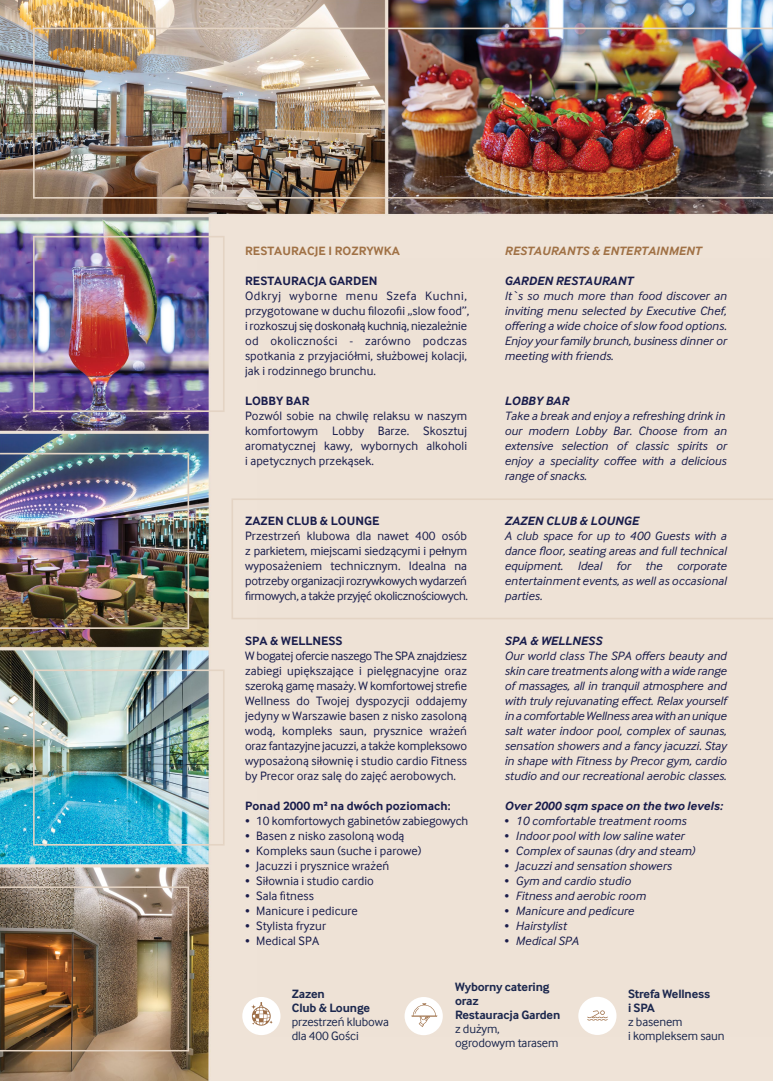
<style>
.page{position:relative;width:773px;height:1081px;background:#fff}
.page>*{position:absolute;margin:0;border:0;box-sizing:border-box;transform-origin:0 0}
.t1{font:12.5px/15px "Inter Face";letter-spacing:.005em;color:#191d4c;text-align:justify}
.t2{font:italic 12.5px/15px "Inter Face";letter-spacing:.005em;color:#191d4c;text-align:justify}
.t3{font:italic 700 12.5px "Inter Face";letter-spacing:.005em;color:#191d4c}
.t4{font:700 12.5px "Inter Face";letter-spacing:.005em;color:#191d4c}
.t5{font:12.5px/13.9px "Inter Face";letter-spacing:-.01em;color:#1c284e}
.t6{font:700 12.5px/13.9px "Inter Face";letter-spacing:-.01em;color:#1c284e}
.t7{font:italic 700 12.5px "Inter Face";letter-spacing:.005em;color:#a07145}
.t8{font:700 12.5px "Inter Face";letter-spacing:.005em;color:#a07145}
.s1{font-family:"Adobe Garamond Pro";color:#1b1d4b}
.s2{font-family:"Adobe Garamond Pro";font-style:normal;color:#1b1d4b}
</style>
<div class="page">
<img style="left:0;top:0;width:772px;height:1081px">
<img style="left:33px;top:236px;width:191px;height:176px">
<img style="left:0;top:453px;width:189px;height:176px">
<img style="left:33px;top:669px;width:191px;height:176px">
<img style="left:33px;top:28px;width:739px;height:171px">
<div style="left:231px;top:498px;width:541px;height:121px;background:#eee2d6"></div>
<img style="left:0;top:886px;width:189px;height:165px">
<div style="left:242px;top:997px;width:38px;height:38px;background:#fff;border-radius:50%"></div>
<svg style="left:251px;top:1002px;width:22px;height:23px"></svg>
<div style="left:404px;top:997px;width:38px;height:38px;background:#fff;border-radius:50%"></div>
<svg style="left:411px;top:1003px;width:26px;height:24px"></svg>
<div style="left:578px;top:997px;width:38px;height:38px;background:#fff;border-radius:50%"></div>
<svg style="left:587px;top:1010px;width:21px;height:11px"></svg>
<p class="t8" style="left:245px;top:244px;width:156px">RESTAURACJE I ROZRYWKA</p>
<p class="t4" style="left:245px;top:274px;width:134px">RESTAURACJA GARDEN</p>
<p class="t1" style="left:245px;top:288px;width:226px;text-align:left">Odkryj wyborne menu Szefa Kuchni, przygotowane w duchu filozofii „slow food”, i rozkoszuj się doskonałą kuchnią, niezależnie od okoliczności - zarówno podczas spotkania z przyjaciółmi, służbowej kolacji, jak i rodzinnego brunchu.</p>
<p class="t4" style="left:245px;top:394px;width:66px">LOBBY BAR</p>
<p class="t1" style="left:245px;top:408px;width:223px">Pozwól sobie na chwilę relaksu w naszym komfortowym Lobby Barze. Skosztuj aromatycznej kawy, wybornych alkoholi i apetycznych przekąsek.</p>
<p class="t4" style="left:245px;top:514px;width:136px">ZAZEN CLUB &amp; LOUNGE</p>
<p class="t1" style="left:245px;top:528px;width:224px">Przestrzeń klubowa dla nawet 400 osób z parkietem, miejscami siedzącymi i pełnym wyposażeniem technicznym. Idealna na potrzeby organizacji rozrywkowych wydarzeń firmowych, a także przyjęć okolicznościowych.</p>
<p class="t4" style="left:245px;top:634px;width:99px">SPA &amp; WELLNESS</p>
<p class="t1" style="left:245px;top:648px;width:223px">W bogatej ofercie naszego The SPA znajdziesz zabiegi upiększające i pielęgnacyjne oraz szeroką gamę masaży. W komfortowej strefie Wellness do Twojej dyspozycji oddajemy jedyny w Warszawie basen z nisko zasoloną wodą, kompleks saun, prysznice wrażeń oraz fantazyjne jacuzzi, a także kompleksowo wyposażoną siłownię i studio cardio Fitness by Precor oraz salę do zajęć aerobowych.</p>
<p class="t4" style="left:245px;top:799px;width:207px">Ponad 2000 m² na dwóch poziomach:</p>
<p class="t1" style="left:245px;top:813px;width:225px"><span class="s1">•</span> 10 komfortowych gabinetów zabiegowych</p>
<p class="t1" style="left:245px;top:828px;width:161px"><span class="s1">•</span> Basen z nisko zasoloną wodą</p>
<p class="t1" style="left:245px;top:843px;width:178px"><span class="s1">•</span> Kompleks saun (suche i parowe)</p>
<p class="t1" style="left:245px;top:858px;width:146px"><span class="s1">•</span> Jacuzzi i prysznice wrażeń</p>
<p class="t1" style="left:245px;top:873px;width:130px"><span class="s1">•</span> Siłownia i studio cardio</p>
<p class="t1" style="left:245px;top:888px;width:70px"><span class="s1">•</span> Sala fitness</p>
<p class="t1" style="left:245px;top:903px;width:114px"><span class="s1">•</span> Manicure i pedicure</p>
<p class="t1" style="left:245px;top:918px;width:82px"><span class="s1">•</span> Stylista fryzur</p>
<p class="t1" style="left:245px;top:933px;width:75px"><span class="s1">•</span> Medical SPA</p>
<p class="t7" style="left:504px;top:243px;width:198px">RESTAURANTS &amp; ENTERTAINMENT</p>
<p class="t3" style="left:504px;top:273px;width:130px">GARDEN RESTAURANT</p>
<p class="t2" style="left:504px;top:288px;width:223px">It`s so much more than food discover an inviting menu selected by Executive Chef, offering a wide choice of slow food options.<br>Enjoy your family brunch, business dinner or meeting with friends.</p>
<p class="t3" style="left:504px;top:393px;width:66px">LOBBY BAR</p>
<p class="t2" style="left:504px;top:408px;width:223px;text-align:left">Take a break and enjoy a refreshing drink in our modern Lobby Bar. Choose from an extensive selection of classic spirits or enjoy a speciality coffee with a delicious range of snacks.</p>
<p class="t3" style="left:504px;top:513px;width:136px">ZAZEN CLUB &amp; LOUNGE</p>
<p class="t2" style="left:504px;top:528px;width:223px">A club space for up to 400 Guests with a dance floor, seating areas and full technical equipment. Ideal for the corporate entertainment events, as well as occasional parties.</p>
<p class="t3" style="left:504px;top:633px;width:99px">SPA &amp; WELLNESS</p>
<p class="t2" style="left:504px;top:648px;width:223px">Our world class The SPA offers beauty and skin care treatments along with a wide range of massages, all in tranquil atmosphere and with truly rejuvanating effect. Relax yourself in a comfortable Wellness area with an unique salt water indoor pool, complex of saunas, sensation showers and a fancy jacuzzi. Stay in shape with Fitness by Precor gym, cardio studio and our recreational aerobic classes.</p>
<p class="t3" style="left:504px;top:798px;width:219px">Over 2000 sqm space on the two levels:</p>
<p class="t2" style="left:504px;top:813px;width:183px"><span class="s2">•</span> 10 comfortable treatment rooms</p>
<p class="t2" style="left:504px;top:828px;width:181px"><span class="s2">•</span> Indoor pool with low saline water</p>
<p class="t2" style="left:504px;top:843px;width:192px"><span class="s2">•</span> Complex of saunas (dry and steam)</p>
<p class="t2" style="left:504px;top:858px;width:168px"><span class="s2">•</span> Jacuzzi and sensation showers</p>
<p class="t2" style="left:504px;top:873px;width:128px"><span class="s2">•</span> Gym and cardio studio</p>
<p class="t2" style="left:504px;top:888px;width:143px"><span class="s2">•</span> Fitness and aerobic room</p>
<p class="t2" style="left:504px;top:903px;width:131px"><span class="s2">•</span> Manicure and pedicure</p>
<p class="t2" style="left:504px;top:918px;width:64px"><span class="s2">•</span> Hairstylist</p>
<p class="t2" style="left:504px;top:933px;width:75px"><span class="s2">•</span> Medical SPA</p>
<p class="t6" style="left:292px;top:987px;width:80px">Zazen<br>Club &amp; Lounge</p>
<p class="t5" style="left:292px;top:1014px;width:98px">przestrzeń klubowa dla 400 Gości</p>
<p class="t6" style="left:455px;top:980px;width:107px">Wyborny catering oraz<br>Restauracja Garden</p>
<p class="t5" style="left:455px;top:1021px;width:105px">z dużym, ogrodowym tarasem</p>
<p class="t6" style="left:628px;top:987px;width:84px">Strefa Wellness i SPA</p>
<p class="t5" style="left:628px;top:1015px;width:98px">z basenem<br>i kompleksem saun</p>
</div>
